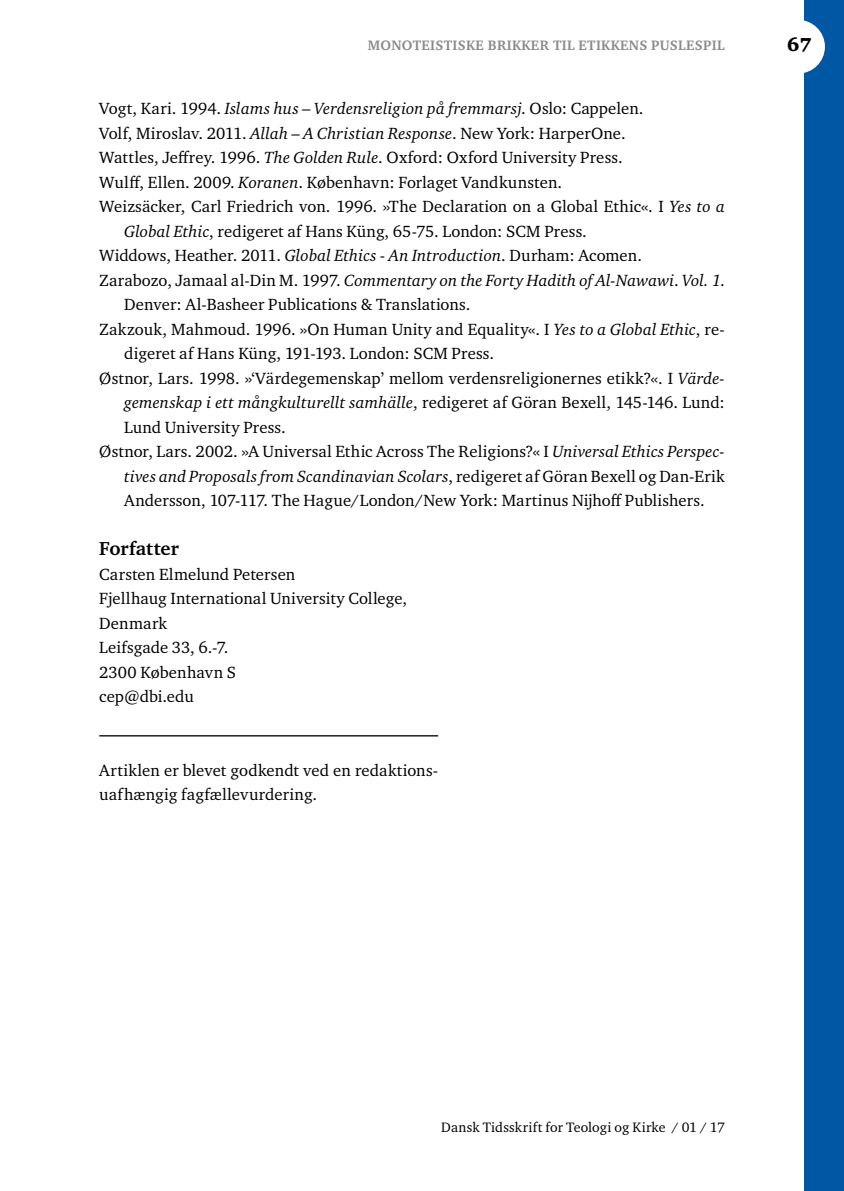
<style>
.page{position:relative;width:844px;height:1191px;background:#fff}
.page>*{position:absolute;margin:0;border:0;box-sizing:border-box;transform-origin:0 0}
.t1{font:700 19.25px "Charter ITC Std";letter-spacing:.005em;color:#000}
.t2{font:900 19.25px "Charter ITC Std";color:#000}
.t3{font:16.62px/24.5px "Charter ITC Std";letter-spacing:.005em;color:#000}
.t4{font:italic 16.62px "Charter ITC Std";letter-spacing:.01em;color:#000}
.t5{font:700 14px "Charter ITC Std";letter-spacing:.025em;color:#87888a}
.t6{font:14px "Charter ITC Std";letter-spacing:.005em;color:#000}
.s1{font-style:normal}
.s2{font-style:italic}
</style>
<div class="page">
<div style="left:804px;top:0;width:39px;height:1191px;background:#0057a3"></div>
<div style="left:771px;top:20px;width:53px;height:54px;background:#fff;border-radius:50%"></div>
<hr style="left:99px;top:735px;width:339px;height:1px;background:#000">
<p class="t5" style="left:367px;top:37px;width:358px">MONOTEISTISKE BRIKKER TIL ETIKKENS PUSLESPIL</p>
<p class="t4" style="left:99px;top:98px;width:545px"><span class="s1">Vogt, Kari. 1994.</span> Islams hus – Verdensreligion på fremmarsj<span class="s1">. Oslo: Cappelen.</span></p>
<p class="t3" style="left:99px;top:120px;width:528px">Volf, Miroslav. 2011. <span class="s2">Allah – A Christian Response</span>. New York: HarperOne.</p>
<p class="t3" style="left:99px;top:145px;width:525px">Wattles, Jeffrey. 1996. <span class="s2">The Golden Rule</span>. Oxford: Oxford University Press.</p>
<p class="t3" style="left:99px;top:169px;width:464px">Wulff, Ellen. 2009. <span class="s2">Koranen</span>. København: Forlaget Vandkunsten.</p>
<p class="t3" style="left:99px;top:194px;width:627px">Weizsäcker, Carl Friedrich von. 1996. »The Declaration on a Global Ethic«. I <span class="s2">Yes to a</span></p>
<p class="t3" style="left:124px;top:218px;width:464px"><span class="s2">Global Ethic</span>, redigeret af Hans Küng, 65-75. London: SCM Press.</p>
<p class="t3" style="left:99px;top:243px;width:544px">Widdows, Heather. 2011. <span class="s2">Global Ethics - An Introduction</span>. Durham: Acomen.</p>
<p class="t4" style="left:99px;top:270px;width:627px"><span class="s1">Zarabozo, Jamaal al-Din M. 1997.</span> Commentary on the Forty Hadith of Al-Nawawi<span class="s1">.</span> Vol. 1<span class="s1">.</span></p>
<p class="t3" style="left:124px;top:292px;width:348px">Denver: Al-Basheer Publications &amp; Translations.</p>
<p class="t3" style="left:99px;top:316px;width:627px">Zakzouk, Mahmoud. 1996. »On Human Unity and Equality«. I <span class="s2">Yes to a Global Ethic</span>, re-</p>
<p class="t3" style="left:124px;top:341px;width:371px">digeret af Hans Küng, 191-193. London: SCM Press.</p>
<p class="t3" style="left:99px;top:365px;width:627px">Østnor, Lars. 1998. »‘Värdegemenskap’ mellom verdensreligionernes etikk?«. I <span class="s2">Värde-</span></p>
<p class="t3" style="left:124px;top:390px;width:602px"><span class="s2">gemenskap i ett mångkulturellt samhälle</span>, redigeret af Göran Bexell, 145-146. Lund:</p>
<p class="t3" style="left:124px;top:414px;width:163px">Lund University Press.</p>
<p class="t3" style="left:99px;top:439px;width:627px">Østnor, Lars. 2002. »A Universal Ethic Across The Religions?« I <span class="s2">Universal Ethics Perspec-</span></p>
<p class="t4" style="left:124px;top:466px;width:602px">tives and Proposals from Scandinavian Scolars<span class="s1">, redigeret af Göran Bexell og Dan-Erik</span></p>
<p class="t3" style="left:124px;top:488px;width:582px">Andersson, 107-117. The Hague/London/New York: Martinus Nijhoff Publishers.</p>
<p class="t1" style="left:99px;top:537px;width:81px">Forfatter</p>
<p class="t3" style="left:99px;top:561px;width:309px">Carsten Elmelund Petersen<br>Fjellhaug International University College,<br>Denmark<br>Leifsgade 33, 6.-7.<br>2300 København S<br>cep@dbi.edu</p>
<p class="t3" style="left:99px;top:757px;width:340px">Artiklen er blevet godkendt ved en redaktions&shy;uafhængig fagfællevurdering.</p>
<p class="t2" style="left:787px;top:33px;width:26px">67</p>
<p class="t6" style="left:441px;top:1118px;width:285px">Dansk Tidsskrift for Teologi og Kirke / 01 / 17</p>
</div>
